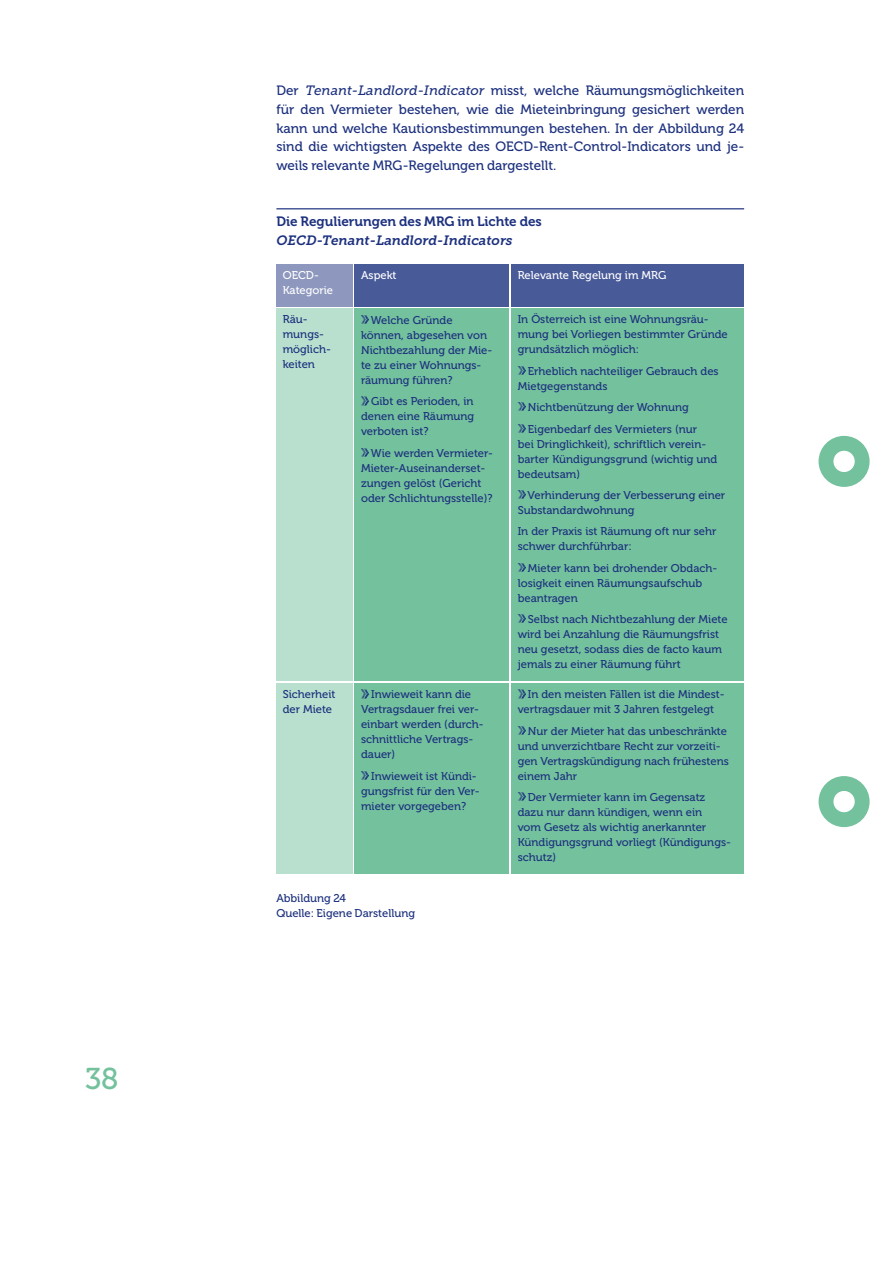
<style>
.page{position:relative;width:893px;height:1263px;background:#fff}
.page>*{position:absolute;margin:0;border:0;box-sizing:border-box;transform-origin:0 0}
.t1{font:30px "Museo 500";color:#74c19d}
.t2{font:13.5px/18.8px "Museo 500";color:#1c307e;text-align:justify}
.t3{font:13.5px "Museo 700";color:#1c307e}
.t4{font:italic 13.5px "Museo Slab 700";color:#1c307e}
.t5{font:11.25px/15px "Museo 500";color:#1c307e}
.t6{font:11.25px "Museo 500";color:#fff}
.s1{font-family:"Museo Slab 500";font-style:italic}
</style>
<div class="page">
<div style="left:819px;top:436px;width:51px;height:51px;background:#74c19d;border-radius:50%"></div>
<div style="left:819px;top:776px;width:51px;height:51px;background:#74c19d;border-radius:50%"></div>
<div style="left:833px;top:451px;width:22px;height:21px;background:#fff;border-radius:50%"></div>
<div style="left:833px;top:791px;width:22px;height:21px;background:#fff;border-radius:50%"></div>
<hr style="left:276px;top:208px;width:468px;height:1px;background:#1c307e">
<div style="left:355px;top:309px;width:154px;height:372px;background:#74c19d"></div>
<svg style="left:361px;top:315px;width:8px;height:9px"></svg>
<svg style="left:361px;top:396px;width:8px;height:9px"></svg>
<svg style="left:361px;top:448px;width:8px;height:9px"></svg>
<div style="left:355px;top:683px;width:154px;height:191px;background:#74c19d"></div>
<svg style="left:361px;top:689px;width:8px;height:9px"></svg>
<svg style="left:361px;top:771px;width:8px;height:9px"></svg>
<div style="left:276px;top:309px;width:77px;height:372px;background:#b9e0ce"></div>
<div style="left:276px;top:683px;width:77px;height:191px;background:#b9e0ce"></div>
<div style="left:511px;top:309px;width:233px;height:372px;background:#74c19d"></div>
<svg style="left:518px;top:366px;width:8px;height:9px"></svg>
<svg style="left:518px;top:402px;width:8px;height:9px"></svg>
<svg style="left:518px;top:424px;width:8px;height:9px"></svg>
<svg style="left:518px;top:490px;width:8px;height:9px"></svg>
<svg style="left:518px;top:563px;width:8px;height:9px"></svg>
<svg style="left:518px;top:614px;width:8px;height:9px"></svg>
<div style="left:511px;top:683px;width:233px;height:191px;background:#74c19d"></div>
<svg style="left:518px;top:689px;width:8px;height:9px"></svg>
<svg style="left:518px;top:726px;width:8px;height:9px"></svg>
<svg style="left:518px;top:792px;width:8px;height:9px"></svg>
<div style="left:355px;top:264px;width:154px;height:42px;background:#495a98"></div>
<div style="left:276px;top:264px;width:77px;height:42px;background:#8e97be"></div>
<div style="left:511px;top:264px;width:233px;height:42px;background:#495a98"></div>
<h1 class="t1" style="left:85px;top:1062px;width:35px">38</h1>
<p class="t2" style="left:276px;top:81px;width:469px">Der <span class="s1">Tenant-Landlord-Indicator</span> misst, welche Räumungsmöglichkeiten für den Vermieter bestehen, wie die Mieteinbringung gesichert werden kann und welche Kautionsbestimmungen bestehen. In der Abbildung 24 sind die wichtigsten Aspekte des OECD-Rent-Control-Indicators und je&shy;weils relevante MRG-Regelungen dargestellt.</p>
<p class="t3" style="left:276px;top:214px;width:267px">Die Regulierungen des MRG im Lichte des</p>
<p class="t4" style="left:276px;top:233px;width:238px">OECD-Tenant-Landlord-Indicators</p>
<p class="t6" style="left:283px;top:269px;width:38px">OECD-</p>
<p class="t6" style="left:361px;top:269px;width:37px">Aspekt</p>
<p class="t6" style="left:283px;top:284px;width:52px">Kategorie</p>
<p class="t5" style="left:283px;top:312px;width:50px">Räu&shy;mungs&shy;möglich&shy;keiten</p>
<p class="t5" style="left:361px;top:313px;width:133px;text-indent:10px">Welche Gründe können, abgesehen von<br>Nichtbezahlung der Mie&shy;te zu einer Wohnungs&shy;räumung führen?</p>
<p class="t5" style="left:361px;top:394px;width:115px;text-align:justify;text-indent:10px">Gibt es Perioden, in denen eine Räumung verboten ist?</p>
<p class="t5" style="left:361px;top:446px;width:134px;text-indent:10px">Wie werden Vermieter-<br>Mieter-Auseinanderset&shy;zungen gelöst (Gericht oder Schlichtungsstelle)?</p>
<p class="t5" style="left:283px;top:687px;width:54px">Sicherheit der Miete</p>
<p class="t5" style="left:361px;top:687px;width:124px;text-indent:10px">Inwieweit kann die<br>Vertragsdauer frei ver&shy;einbart werden (durch&shy;schnittliche Vertrags&shy;dauer)</p>
<p class="t5" style="left:361px;top:769px;width:120px;text-indent:10px">Inwieweit ist Kündi&shy;gungsfrist für den Ver&shy;mieter vorgegeben?</p>
<p class="t5" style="left:276px;top:890px;width:140px">Abbildung 24<br>Quelle: Eigene Darstellung</p>
<p class="t6" style="left:518px;top:269px;width:150px">Relevante Regelung im MRG</p>
<p class="t5" style="left:518px;top:312px;width:212px">In Österreich ist eine Wohnungsräu&shy;mung bei Vorliegen bestimmter Gründe grundsätzlich möglich:</p>
<p class="t5" style="left:518px;top:364px;width:202px;text-indent:10px">Erheblich nachteiliger Gebrauch des<br>Mietgegenstands</p>
<p class="t5" style="left:528px;top:397px;width:171px;line-height:21.5px">Nichtbenützung der Wohnung<br>Eigenbedarf des Vermieters (nur</p>
<p class="t5" style="left:518px;top:436px;width:201px">bei Dringlichkeit), schriftlich verein&shy;barter Kündigungsgrund (wichtig und bedeutsam)</p>
<p class="t5" style="left:518px;top:488px;width:209px;text-indent:10px">Verhinderung der Verbesserung einer<br>Substandardwohnung</p>
<p class="t5" style="left:518px;top:524px;width:200px">In der Praxis ist Räumung oft nur sehr schwer durchführbar:</p>
<p class="t5" style="left:518px;top:561px;width:201px;text-indent:10px">Mieter kann bei drohender Obdach&shy;losigkeit einen Räumungsaufschub beantragen</p>
<p class="t5" style="left:518px;top:612px;width:211px;text-indent:10px">Selbst nach Nichtbezahlung der Miete wird bei Anzahlung die Räumungsfrist neu gesetzt, sodass dies de facto kaum jemals zu einer Räumung führt</p>
<p class="t5" style="left:518px;top:687px;width:208px;text-indent:10px">In den meisten Fällen ist die Mindest&shy;vertragsdauer mit 3 Jahren festgelegt</p>
<p class="t5" style="left:518px;top:724px;width:213px;text-indent:10px">Nur der Mieter hat das unbeschränkte und unverzichtbare Recht zur vorzeiti&shy;gen Vertragskündigung nach frühestens einem Jahr</p>
<p class="t5" style="left:518px;top:790px;width:215px;text-indent:10px">Der Vermieter kann im Gegensatz dazu nur dann kündigen, wenn ein<br>vom Gesetz als wichtig anerkannter<br>Kündigungsgrund vorliegt (Kündigungs&shy;schutz)</p>
</div>
